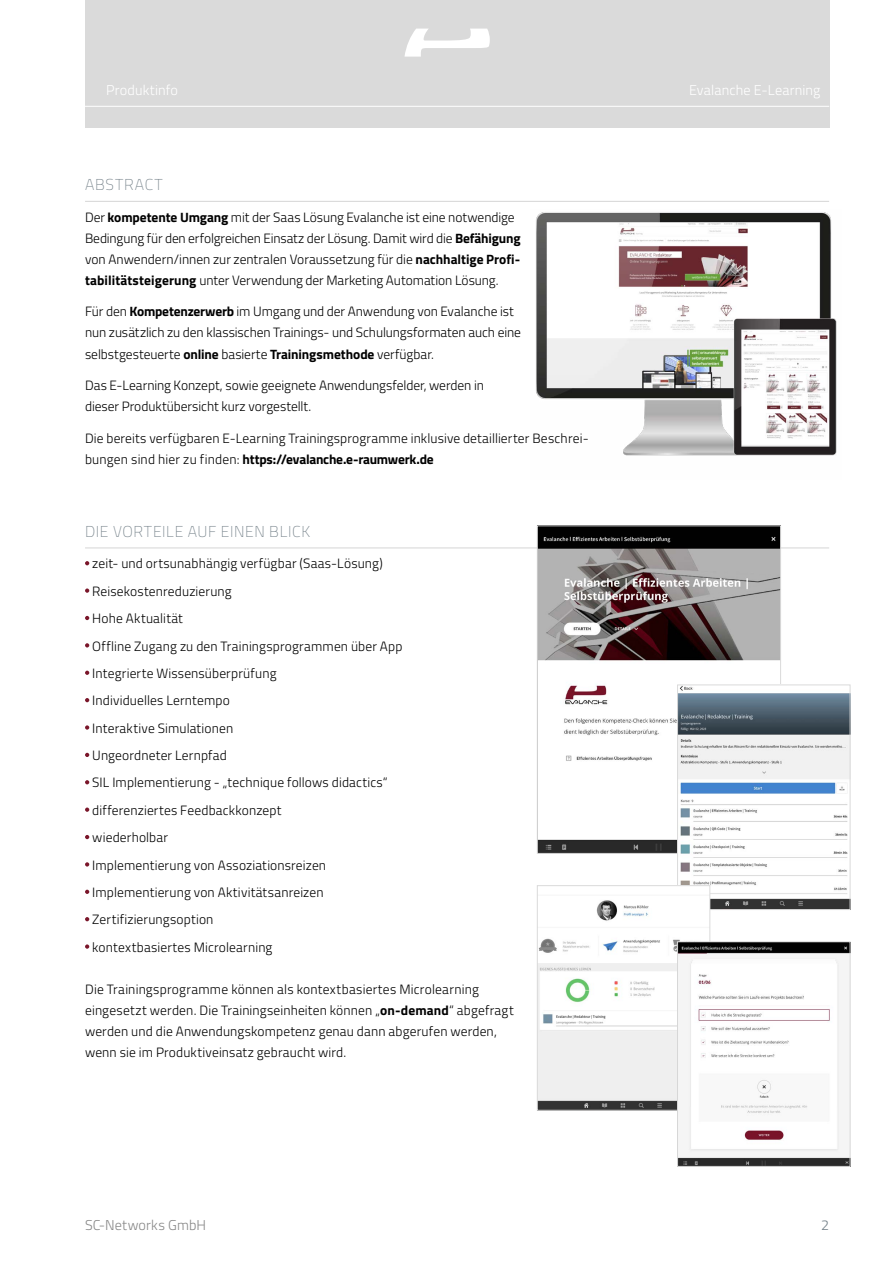
<style>
.page{position:relative;width:893px;height:1263px;background:#fff}
.page>*{position:absolute;margin:0;border:0;box-sizing:border-box;transform-origin:0 0}
.t1{font:100 15.75px "Titillium";letter-spacing:.04em;color:#717e86}
.t2{font:300 14.25px "Titillium";letter-spacing:.01em;color:#fff}
.t3{font:300 14.25px "Titillium";letter-spacing:.01em;color:#878787}
.t4{font:300 14.25px "Titillium";color:#717e86}
.t5{font:300 13.5px/27.5px "Titillium";letter-spacing:.01em;color:#000}
.s1{font-weight:700}
</style>
<div class="page">
<div style="left:85px;top:0;width:744px;height:127px;background:#dadada"></div>
<svg style="left:404px;top:29px;width:86px;height:28px"></svg>
<hr style="left:85px;top:106px;width:744px;height:1px;background:#fff">
<img style="left:536px;top:212px;width:301px;height:244px">
<hr style="left:85px;top:201px;width:744px;height:1px;background:#dadada">
<hr style="left:85px;top:547px;width:744px;height:1px;background:#dadada">
<svg style="left:85px;top:561px;width:4px;height:4px"></svg>
<svg style="left:85px;top:588px;width:4px;height:5px"></svg>
<svg style="left:85px;top:616px;width:4px;height:4px"></svg>
<svg style="left:85px;top:643px;width:4px;height:4px"></svg>
<svg style="left:85px;top:671px;width:4px;height:4px"></svg>
<svg style="left:85px;top:698px;width:4px;height:4px"></svg>
<svg style="left:85px;top:725px;width:4px;height:5px"></svg>
<svg style="left:85px;top:753px;width:4px;height:4px"></svg>
<svg style="left:85px;top:780px;width:4px;height:4px"></svg>
<svg style="left:85px;top:807px;width:4px;height:5px"></svg>
<svg style="left:85px;top:835px;width:4px;height:4px"></svg>
<svg style="left:85px;top:862px;width:4px;height:4px"></svg>
<svg style="left:85px;top:890px;width:4px;height:4px"></svg>
<svg style="left:85px;top:917px;width:4px;height:4px"></svg>
<svg style="left:85px;top:944px;width:4px;height:5px"></svg>
<img style="left:539px;top:527px;width:240px;height:325px">
<div style="left:537px;top:525px;width:244px;height:329px;border:1px solid #dadada"></div>
<img style="left:679px;top:686px;width:169px;height:222px">
<div style="left:677px;top:684px;width:173px;height:226px;border:1px solid #dadada"></div>
<img style="left:539px;top:887px;width:169px;height:222px">
<div style="left:537px;top:885px;width:173px;height:226px;border:1px solid #dadada"></div>
<img style="left:679px;top:943px;width:169px;height:222px">
<div style="left:677px;top:941px;width:173px;height:226px;border:1px solid #dadada"></div>
<p class="t2" style="left:106px;top:80px;width:73px">Produktinfo</p>
<p class="t2" style="left:689px;top:80px;width:133px">Evalanche E-Learning</p>
<p class="t1" style="left:85px;top:174px;width:79px">ABSTRACT</p>
<p class="t5" style="left:85px;top:206px;width:437px;line-height:21px">Der <span class="s1">kompetente Umgang</span> mit der Saas Lösung Evalanche ist eine notwendige Bedingung für den erfolgreichen Einsatz der Lösung. Damit wird die <span class="s1">Befähigung </span>von Anwendern/innen zur zentralen Voraussetzung für die <span class="s1">nachhaltige Profi&shy;tabilitätsteigerung</span> unter Verwendung der Marketing Automation Lösung.</p>
<p class="t5" style="left:85px;top:301px;width:437px;line-height:21px">Für den <span class="s1">Kompetenzerwerb</span> im Umgang und der Anwendung von Evalanche ist nun zusätzlich zu den klassischen Trainings- und Schulungsformaten auch eine selbstgesteuerte <span class="s1">online</span> basierte <span class="s1">Trainingsmethode</span> verfügbar.</p>
<p class="t5" style="left:85px;top:374px;width:400px;line-height:21px">Das E-Learning Konzept, sowie geeignete Anwendungsfelder, werden in dieser Produktübersicht kurz vorgestellt.</p>
<p class="t5" style="left:85px;top:427px;width:505px;line-height:21px">Die bereits verfügbaren E-Learning Trainingsprogramme inklusive detaillierter Beschrei&shy;bungen sind hier zu finden: <span class="s1">https://evalanche.e-raumwerk.de</span></p>
<p class="t1" style="left:85px;top:520px;width:226px">DIE VORTEILE AUF EINEN BLICK</p>
<p class="t5" style="left:92px;top:549px;width:312px">zeit- und ortsunabhängig verfügbar (Saas-Lösung)<br>Reisekostenreduzierung<br>Hohe Aktualität<br>Offline Zugang zu den Trainingsprogrammen über App Integrierte Wissensüberprüfung<br>Individuelles Lerntempo<br>Interaktive Simulationen<br>Ungeordneter Lernpfad<br>SIL Implementierung - „technique follows didactics“ differenziertes Feedbackkonzept<br>wiederholbar<br>Implementierung von Assoziationsreizen Implementierung von Aktivitätsanreizen Zertifizierungsoption<br>kontextbasiertes Microlearning</p>
<p class="t5" style="left:85px;top:978px;width:430px;line-height:21px">Die Trainingsprogramme können als kontextbasiertes Microlearning eingesetzt werden. Die Trainingseinheiten können „<span class="s1">on-demand</span>“ abgefragt werden und die Anwendungskompetenz genau dann abgerufen werden, wenn sie im Produktiveinsatz gebraucht wird.</p>
<p class="t3" style="left:85px;top:1214px;width:123px">SC-Networks GmbH</p>
<p class="t4" style="left:821px;top:1214px;width:9px">2</p>
</div>
